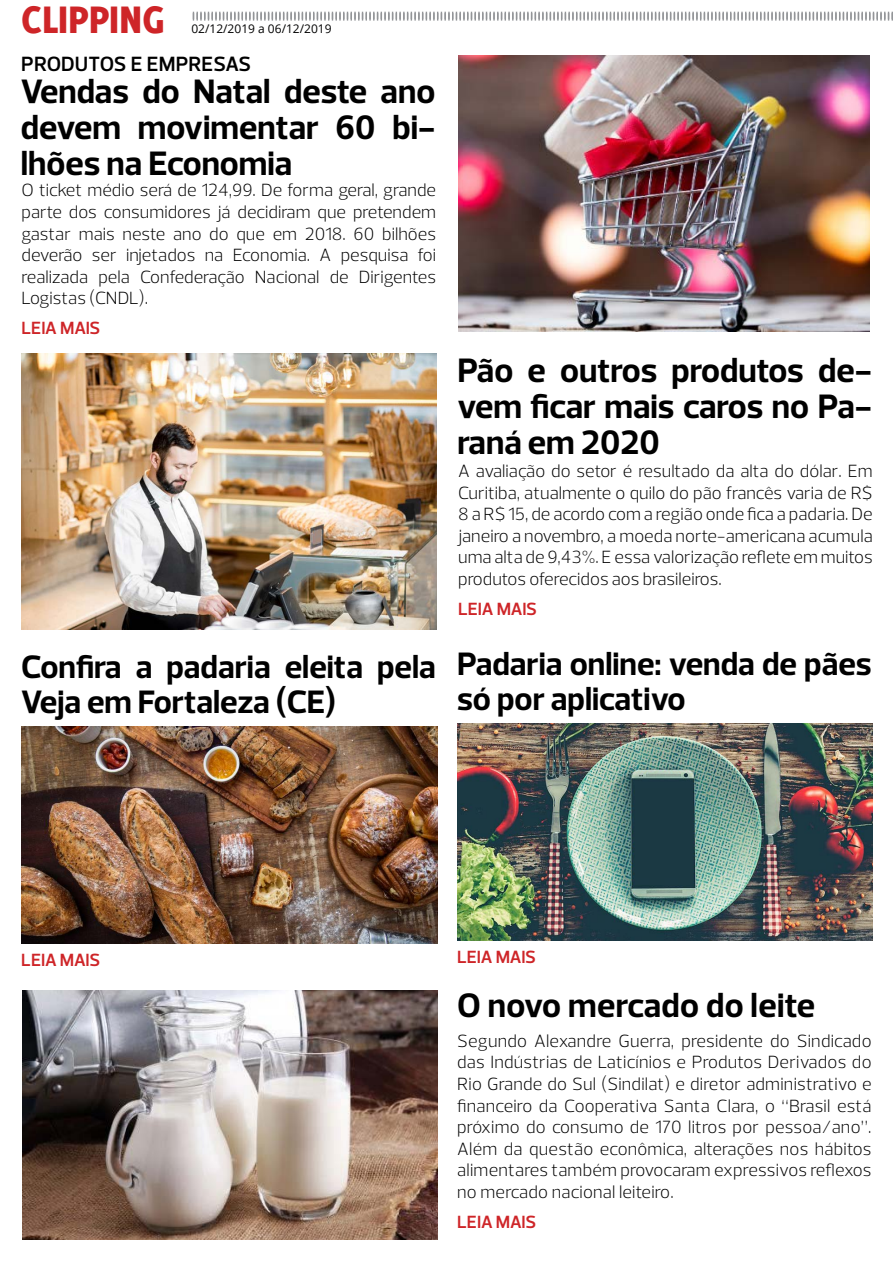
<style>
.page{position:relative;width:893px;height:1263px;background:#fff}
.page>*{position:absolute;margin:0;border:0;box-sizing:border-box;transform-origin:0 0}
.t1{font:800 42px "Delicious";color:#ce2528}
.t2{font:700 34.5px/36px "Prelo";color:#000;text-align:justify}
.t3{font:700 33px/34.5px "Prelo";color:#000}
.t4{font:600 21px "Prelo";letter-spacing:.005em;color:#000}
.t5{font:300 18px/21.6px "Prelo";color:#000;text-align:justify}
.t6{font:600 18px "Prelo";letter-spacing:-.015em;color:#ce2528}
.t7{font:12px "Open Sans";color:#000}
</style>
<div class="page">
<svg style="left:193px;top:12px;width:700px;height:9px"></svg>
<img style="left:22px;top:353px;width:414px;height:276px">
<img style="left:457px;top:724px;width:416px;height:217px">
<img style="left:23px;top:991px;width:414px;height:248px">
<img style="left:458px;top:55px;width:412px;height:277px">
<img style="left:21px;top:727px;width:416px;height:217px">
<h1 class="t1" style="left:21px;top:-5px;width:145px">CLIPPING</h1>
<p class="t7" style="left:191px;top:20px;width:142px">02/12/2019 a 06/12/2019</p>
<p class="t4" style="left:21px;top:51px;width:231px">PRODUTOS E EMPRESAS</p>
<h2 class="t2" style="left:21px;top:74px;width:416px">Vendas do Natal deste ano devem movimentar 60 bi&shy;lhões na Economia</h2>
<p class="t5" style="left:22px;top:180px;width:416px">O ticket médio será de 124,99. De forma geral, grande parte dos consumidores já decidiram que pretendem gastar mais neste ano do que em 2018. 60 bilhões deverão ser injetados na Economia. A pesquisa foi realizada pela Confederação Nacional de Dirigentes Logistas (CNDL).</p>
<p class="t6" style="left:22px;top:317px;width:80px">LEIA MAIS</p>
<h3 class="t3" style="left:21px;top:650px;width:416px">Confira a padaria eleita pela<br>Veja em Fortaleza (CE)</h3>
<h2 class="t2" style="left:457px;top:353px;width:416px">Pão e outros produtos de&shy;vem ficar mais caros no Pa&shy;raná em 2020</h2>
<p class="t5" style="left:458px;top:460px;width:416px">A avaliação do setor é resultado da alta do dólar. Em Curitiba, atualmente o quilo do pão francês varia de R$ 8 a R$ 15, de acordo com a região onde fica a padaria. De janeiro a novembro, a moeda norte-americana acumula uma alta de 9,43%. E essa valorização reflete em muitos produtos oferecidos aos brasileiros.</p>
<p class="t6" style="left:458px;top:598px;width:80px">LEIA MAIS</p>
<h3 class="t3" style="left:457px;top:647px;width:416px">Padaria online: venda de pães só por aplicativo</h3>
<p class="t6" style="left:21px;top:949px;width:80px">LEIA MAIS</p>
<p class="t6" style="left:457px;top:946px;width:80px">LEIA MAIS</p>
<h2 class="t2" style="left:457px;top:987px;width:359px">O novo mercado do leite</h2>
<p class="t5" style="left:457px;top:1030px;width:416px">Segundo Alexandre Guerra, presidente do Sindicado das Indústrias de Laticínios e Produtos Derivados do Rio Grande do Sul (Sindilat) e diretor administrativo e financeiro da Cooperativa Santa Clara, o “Brasil está próximo do consumo de 170 litros por pessoa/ano”.<br>Além da questão econômica, alterações nos hábitos alimentares também provocaram expressivos reflexos no mercado nacional leiteiro.</p>
<p class="t6" style="left:457px;top:1211px;width:80px">LEIA MAIS</p>
</div>
